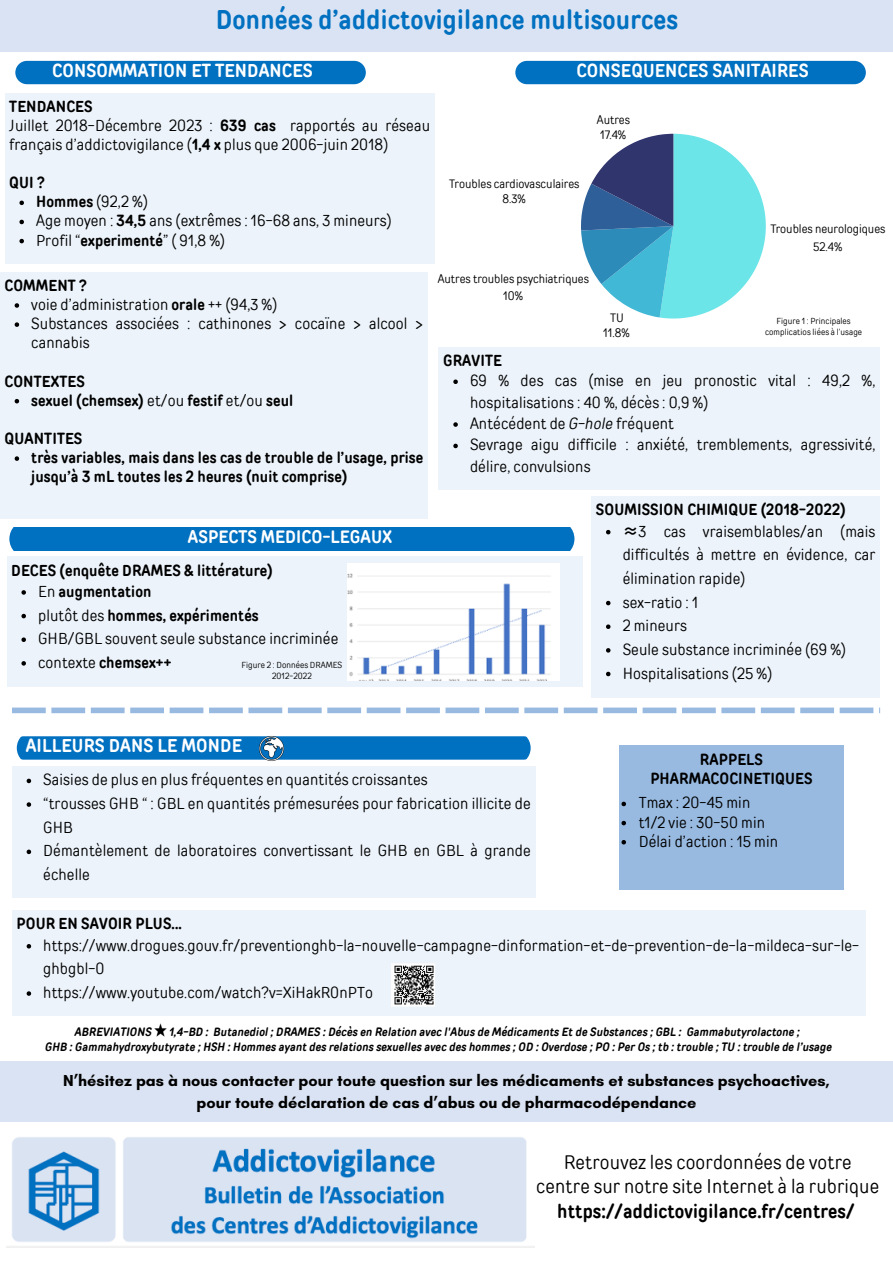
<style>
.page{position:relative;width:893px;height:1262px;background:#fff}
.page>*{position:absolute;margin:0;border:0;box-sizing:border-box;transform-origin:0 0}
.t1{font:700 27px "TT Rounds Condensed";letter-spacing:.01em;color:#0070c0}
.t2{font:19.5px/24.8px "TT Rounds Condensed";letter-spacing:.01em;color:#000;text-align:center}
.t3{font:700 18.45px "TT Rounds Condensed";letter-spacing:.01em;color:#fff}
.t4{font:700 17.7px "TT Rounds Condensed";letter-spacing:.01em;color:#fff}
.t5{font:700 16.2px/22.5px "Glacial Indifference";color:#000;text-align:center}
.t6{font:15.75px/23.7px "TT Rounds Condensed";letter-spacing:.01em;color:#000}
.t7{font:700 15.75px/19.2px "TT Rounds Condensed";letter-spacing:.01em;color:#000}
.t8{font:700 13.95px "TT Rounds Condensed";letter-spacing:.01em;color:#fff}
.t9{font:12px/14.7px "TT Rounds Condensed";color:#000;text-align:center}
.t10{font:italic 700 11.85px "TT Rounds Condensed";letter-spacing:.01em;color:#000}
.t11{font:8.7px/10.9px "TT Rounds Condensed";letter-spacing:.01em;color:#000;text-align:center}
.s1{font-weight:700}
.s2{font-weight:400}
.s3{font-style:italic}
.s4{font-family:"Noto Sans CJ Ksc";font-weight:700}
</style>
<div class="page">
<div style="left:515px;top:61px;width:350px;height:23px;background:#0070c0;border-radius:12px"></div>
<div style="left:5px;top:93px;width:429px;height:170px;background:#ecf3fa"></div>
<svg style="left:19px;top:200px;width:5px;height:5px"></svg>
<svg style="left:19px;top:220px;width:5px;height:4px"></svg>
<svg style="left:19px;top:239px;width:5px;height:4px"></svg>
<div style="left:0;top:0;width:892px;height:51px;background:#dae3f3"></div>
<div style="left:0;top:272px;width:427px;height:246px;background:#ecf3fa"></div>
<svg style="left:15px;top:303px;width:4px;height:5px"></svg>
<svg style="left:15px;top:322px;width:4px;height:5px"></svg>
<svg style="left:15px;top:399px;width:4px;height:4px"></svg>
<svg style="left:15px;top:456px;width:4px;height:5px"></svg>
<div style="left:15px;top:61px;width:350px;height:23px;background:#0070c0;border-radius:12px"></div>
<div style="left:9px;top:527px;width:565px;height:23px;background:#0070c0"></div>
<div style="left:7px;top:556px;width:575px;height:130px;background:#ecf3fa"></div>
<svg style="left:21px;top:590px;width:5px;height:4px"></svg>
<svg style="left:21px;top:613px;width:5px;height:5px"></svg>
<svg style="left:21px;top:637px;width:5px;height:5px"></svg>
<svg style="left:21px;top:661px;width:5px;height:4px"></svg>
<div style="left:591px;top:496px;width:288px;height:202px;background:#ecf3fa"></div>
<svg style="left:606px;top:530px;width:4px;height:4px"></svg>
<svg style="left:606px;top:600px;width:4px;height:5px"></svg>
<svg style="left:606px;top:624px;width:4px;height:5px"></svg>
<svg style="left:606px;top:648px;width:4px;height:4px"></svg>
<svg style="left:606px;top:671px;width:4px;height:5px"></svg>
<svg style="left:581px;top:134px;width:184px;height:184px"></svg>
<img style="left:347px;top:563px;width:212px;height:117px">
<img style="left:12px;top:1137px;width:515px;height:105px">
<div style="left:0;top:1060px;width:892px;height:61px;background:#dae3f3"></div>
<div style="left:12px;top:910px;width:853px;height:105px;background:#ecf3fa"></div>
<svg style="left:27px;top:944px;width:4px;height:4px"></svg>
<svg style="left:27px;top:991px;width:4px;height:4px"></svg>
<img style="left:154px;top:1023px;width:13px;height:14px">
<div style="left:12px;top:766px;width:523px;height:131px;background:#ecf3fa"></div>
<svg style="left:27px;top:778px;width:4px;height:5px"></svg>
<svg style="left:27px;top:802px;width:4px;height:4px"></svg>
<svg style="left:27px;top:849px;width:4px;height:5px"></svg>
<div style="left:17px;top:736px;width:513px;height:23px;background:#0070c0"></div>
<img style="left:256px;top:736px;width:30px;height:25px">
<img style="left:392px;top:963px;width:42px;height:42px">
<div style="left:438px;top:347px;width:441px;height:142px;background:#ecf3fa"></div>
<svg style="left:453px;top:379px;width:4px;height:5px"></svg>
<svg style="left:453px;top:422px;width:4px;height:5px"></svg>
<svg style="left:453px;top:443px;width:4px;height:5px"></svg>
<div style="left:619px;top:745px;width:224px;height:144px;background:#98bae1"></div>
<svg style="left:621px;top:801px;width:4px;height:5px"></svg>
<svg style="left:621px;top:820px;width:4px;height:5px"></svg>
<svg style="left:621px;top:840px;width:4px;height:4px"></svg>
<svg style="left:12px;top:707px;width:862px;height:6px;background:#aec9e7"></svg>
<h4 class="t1" style="left:215px;top:4px;width:463px">Données d’addictovigilance multisources</h4>
<p class="t3" style="left:52px;top:59px;width:262px">CONSOMMATION ET TENDANCES</p>
<h1 class="t8" style="left:22px;top:71px;width:198px">CONSOMMATION ET TENDANCES</h1>
<h2 class="t6" style="left:9px;top:96px;width:422px;line-height:19.2px"><span class="s1">TENDANCES<br></span>Juillet 2018-Décembre 2023 : <span class="s1">639 cas</span> rapportés au réseau français d’addictovigilance (<span class="s1">1,4 x</span> plus que 2006-juin 2018)</h2>
<p class="t7" style="left:9px;top:173px;width:37px">QUI ?</p>
<h2 class="t6" style="left:36px;top:190px;width:113px"><span class="s1">Hommes</span> (92,2 %)</h2>
<p class="t6" style="left:36px;top:209px;width:357px">Age moyen : <span class="s1">34,5</span> ans (extrêmes : 16-68 ans, 3 mineurs)</p>
<h6 class="t6" style="left:36px;top:228px;width:190px">Profil “<span class="s1">experimenté</span>” ( 91,8 %)</h6>
<p class="t3" style="left:576px;top:59px;width:233px">CONSEQUENCES SANITAIRES</p>
<p class="t9" style="left:449px;top:177px;width:132px">Troubles cardiovasculaires<br>8.3%</p>
<p class="t9" style="left:596px;top:113px;width:35px;text-align:left">Autres<br>17.4%</p>
<p class="t9" style="left:770px;top:220px;width:116px;line-height:17.2px">Troubles neurologiques<br>52.4%</p>
<p class="t7" style="left:4px;top:276px;width:84px">COMMENT ?</p>
<p class="t6" style="left:31px;top:292px;width:247px">voie d’administration <span class="s1">orale</span> ++ (94,3 %)</p>
<p class="t6" style="left:31px;top:314px;width:393px;line-height:19.2px">Substances associées : cathinones &gt; cocaïne &gt; alcool &gt; cannabis</p>
<p class="t7" style="left:4px;top:371px;width:82px">CONTEXTES</p>
<p class="t7" style="left:31px;top:390px;width:263px">sexuel (chemsex) <span class="s2">et/ou</span> festif <span class="s2">et/ou</span> seul</p>
<h4 class="t7" style="left:4px;top:429px;width:79px">QUANTITES</h4>
<h4 class="t7" style="left:31px;top:448px;width:393px">très variables, mais dans les cas de trouble de l’usage, prise jusqu’à 3 mL toutes les 2 heures (nuit comprise)</h4>
<h4 class="t4" style="left:188px;top:526px;width:206px">ASPECTS MEDICO-LEGAUX</h4>
<p class="t7" style="left:11px;top:560px;width:263px">DECES (enquête DRAMES &amp; littérature)</p>
<p class="t7" style="left:38px;top:581px;width:115px"><span class="s2">En</span> augmentation</p>
<p class="t7" style="left:38px;top:605px;width:222px"><span class="s2">plutôt des</span> hommes, expérimentés</p>
<p class="t6" style="left:38px;top:626px;width:301px">GHB/GBL souvent seule substance incriminée</p>
<h4 class="t7" style="left:38px;top:652px;width:134px"><span class="s2">contexte</span> chemsex++</h4>
<p class="t11" style="left:241px;top:659px;width:102px">Figure 2 : Données DRAMES<br>2012-2022</p>
<p class="t9" style="left:437px;top:270px;width:153px;line-height:17.2px">Autres troubles psychiatriques<br>10%</p>
<p class="t9" style="left:603px;top:310px;width:28px">TU<br>11.8%</p>
<p class="t11" style="left:764px;top:315px;width:99px">Figure 1 : Principales complicatios liées à l’usage</p>
<p class="t7" style="left:443px;top:351px;width:60px">GRAVITE</p>
<h2 class="t6" style="left:470px;top:370px;width:407px;line-height:21.3px">69 % des cas (mise en jeu pronostic vital : 49,2 %, hospitalisations : 40 %, décès : 0,9 %)</h2>
<p class="t6" style="left:470px;top:411px;width:205px">Antécédent de <span class="s3">G-hole</span> fréquent</p>
<p class="t6" style="left:470px;top:434px;width:407px;line-height:21.3px">Sevrage aigu difficile : anxiété, tremblements, agressivité, délire, convulsions</p>
<p class="t7" style="left:595px;top:500px;width:251px">SOUMISSION CHIMIQUE (2018-2022)</p>
<p class="t6" style="left:622px;top:519px;width:254px;text-align:justify"><span class="s4">≈</span>3 cas vraisemblables/an (mais difficultés à mettre en évidence, car élimination rapide)</p>
<p class="t6" style="left:622px;top:590px;width:77px">sex-ratio : 1</p>
<h4 class="t6" style="left:622px;top:613px;width:66px">2 mineurs</h4>
<p class="t6" style="left:622px;top:637px;width:225px">Seule substance incriminée (69 %)</p>
<p class="t6" style="left:622px;top:661px;width:151px">Hospitalisations (25 %)</p>
<p class="t3" style="left:26px;top:734px;width:217px">AILLEURS DANS LE MONDE</p>
<p class="t6" style="left:43px;top:768px;width:386px">Saisies de plus en plus fréquentes en quantités croissantes</p>
<p class="t6" style="left:43px;top:791px;width:489px">“trousses GHB “ : GBL en quantités prémesurées pour fabrication illicite de<br>GHB</p>
<p class="t6" style="left:43px;top:838px;width:489px">Démantèlement de laboratoires convertissant le GHB en GBL à grande échelle</p>
<p class="t7" style="left:650px;top:749px;width:164px;text-align:center">RAPPELS<br>PHARMACOCINETIQUES</p>
<h4 class="t6" style="left:638px;top:791px;width:113px">Tmax : 20-45 min</h4>
<p class="t6" style="left:638px;top:810px;width:128px">t1/2 vie : 30-50 min</p>
<p class="t6" style="left:638px;top:829px;width:141px">Délai d’action : 15 min</p>
<p class="t7" style="left:16px;top:914px;width:167px">POUR EN SAVOIR PLUS...</p>
<p class="t6" style="left:43px;top:933px;width:817px">https://www.drogues.gouv.fr/preventionghb-la-nouvelle-campagne-dinformation-et-de-prevention-de-la-mildeca-sur-le&shy;ghbgbl-0</p>
<p class="t6" style="left:43px;top:980px;width:331px">https://www.youtube.com/watch?v=XiHakR0nPTo</p>
<h2 class="t10" style="left:75px;top:1024px;width:78px">ABREVIATIONS</h2>
<h2 class="t10" style="left:169px;top:1024px;width:631px">1,4-BD : Butanediol ; DRAMES : Décès en Relation avec l'Abus de Médicaments Et de Substances ; GBL : Gammabutyrolactone ;</h2>
<h5 class="t10" style="left:45px;top:1039px;width:788px">GHB : Gammahydroxybutyrate ; HSH : Hommes ayant des relations sexuelles avec des hommes ; OD : Overdose ; PO : Per Os ; tb : trouble ; TU : trouble de l’usage</h5>
<p class="t5" style="left:63px;top:1068px;width:767px">N’hésitez pas à nous contacter pour toute question sur les médicaments et substances psychoactives, pour toute déclaration de cas d’abus ou de pharmacodépendance</p>
<p class="t2" style="left:536px;top:1149px;width:344px">Retrouvez les coordonnées de votre centre sur notre site Internet à la rubrique <span class="s1">https://addictovigilance.fr/centres/</span></p>
</div>
